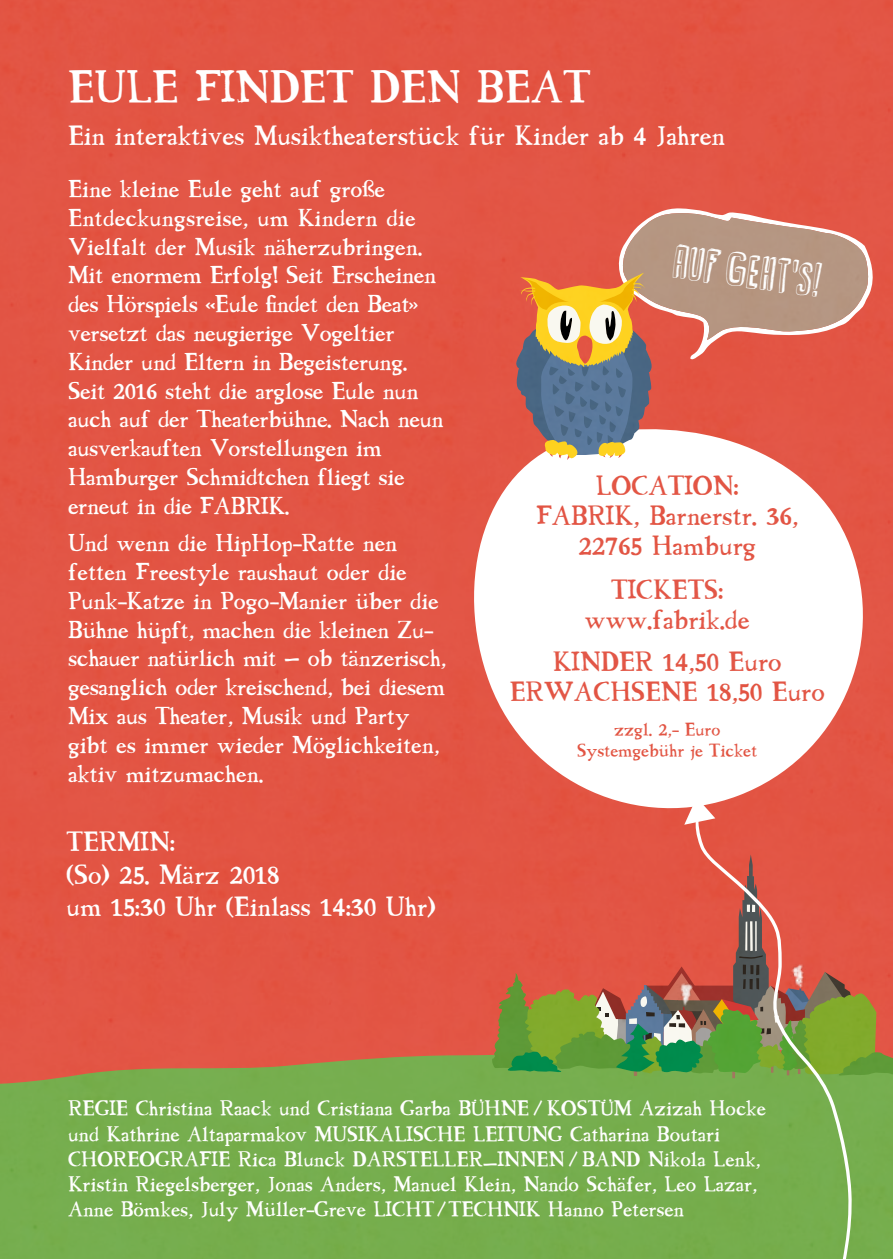
<style>
.page{position:relative;width:893px;height:1259px;background:#fff}
.page>*{position:absolute;margin:0;border:0;box-sizing:border-box;transform-origin:0 0}
.t1{font:45px "Fliege";color:#fff}
.t2{font:42px "DK Kwark";color:#fff}
.t3{font:27px/32.4px "Fliege";color:#fff}
.t4{font:27px/30px "Fliege";color:#de473d;text-align:center}
.t5{font:24px/28.8px "Fliege";letter-spacing:-.01em;color:#fff}
.t6{font:21px/25.2px "Fliege";color:#fff}
.t7{font:18px/21.6px "Fliege";color:#de473d;text-align:center}
</style>
<div class="page">
<img style="left:0;top:0;width:893px;height:1259px">
<h1 class="t1" style="left:68px;top:68px;width:524px">EULE FINDET DEN BEAT</h1>
<p class="t3" style="left:68px;top:122px;width:658px">Ein interaktives Musiktheaterstück für Kinder ab 4 Jahren</p>
<p class="t5" style="left:68px;top:176px;width:377px">Eine kleine Eule geht auf große Entdeckungsreise, um Kindern die Vielfalt der Musik näherzubringen.<br>Mit enormem Erfolg! Seit Erscheinen des Hörspiels "Eule findet den Beat“ versetzt das neugierige Vogeltier Kinder und Eltern in Begeisterung.<br>Seit 2016 steht die arglose Eule nun auch auf der Theaterbühne. Nach neun ausverkauften Vorstellungen im Hamburger Schmidtchen fliegt sie erneut in die FABRIK.</p>
<p class="t5" style="left:68px;top:531px;width:380px">Und wenn die HipHop-Ratte nen fetten Freestyle raushaut oder die Punk-Katze in Pogo-Manier über die Bühne hüpft, machen die kleinen Zu&shy;schauer natürlich mit − ob tänzerisch, gesanglich oder kreischend, bei diesem Mix aus Theater, Musik und Party gibt es immer wieder Möglichkeiten, aktiv mitzumachen.</p>
<h2 class="t2" style="left:678px;top:229px;width:151px;rotate:8deg">AUFGEHT’s!</h2>
<p class="t4" style="left:536px;top:473px;width:264px">Location:<br>FABRIK, Barnerstr. 36,<br>22765 Hamburg</p>
<p class="t4" style="left:585px;top:577px;width:166px">Tickets: www.fabrik.de</p>
<p class="t4" style="left:510px;top:649px;width:273px;text-align:left;text-indent:43px">Kinder 14,50 Euro<br>Erwachsene</p>
<p class="t4" style="left:707px;top:679px;width:119px">18,50 Euro</p>
<p class="t7" style="left:577px;top:720px;width:181px">zzgl. 2,- Euro<br>Systemgebühr je Ticket</p>
<p class="t3" style="left:67px;top:828px;width:371px">TERMIN:<br>(So) 25. März 2018<br>um 15:30 Uhr (Einlass 14:30 Uhr)</p>
<p class="t6" style="left:68px;top:1097px;width:699px">REGIE Christina Raack und Cristiana Garba BÜHNE / KOSTÜM Azizah Hocke und Kathrine Altaparmakov MUSIKALISCHE LEITUNG Catharina Boutari CHOREOGRAFIE Rica Blunck DARSTELLER_INNEN / BAND Nikola Lenk, Kristin Riegelsberger, Jonas Anders, Manuel Klein, Nando Schäfer, Leo Lazar, Anne Bömkes, July Müller-Greve LICHT/TECHNIK Hanno Petersen</p>
</div>
